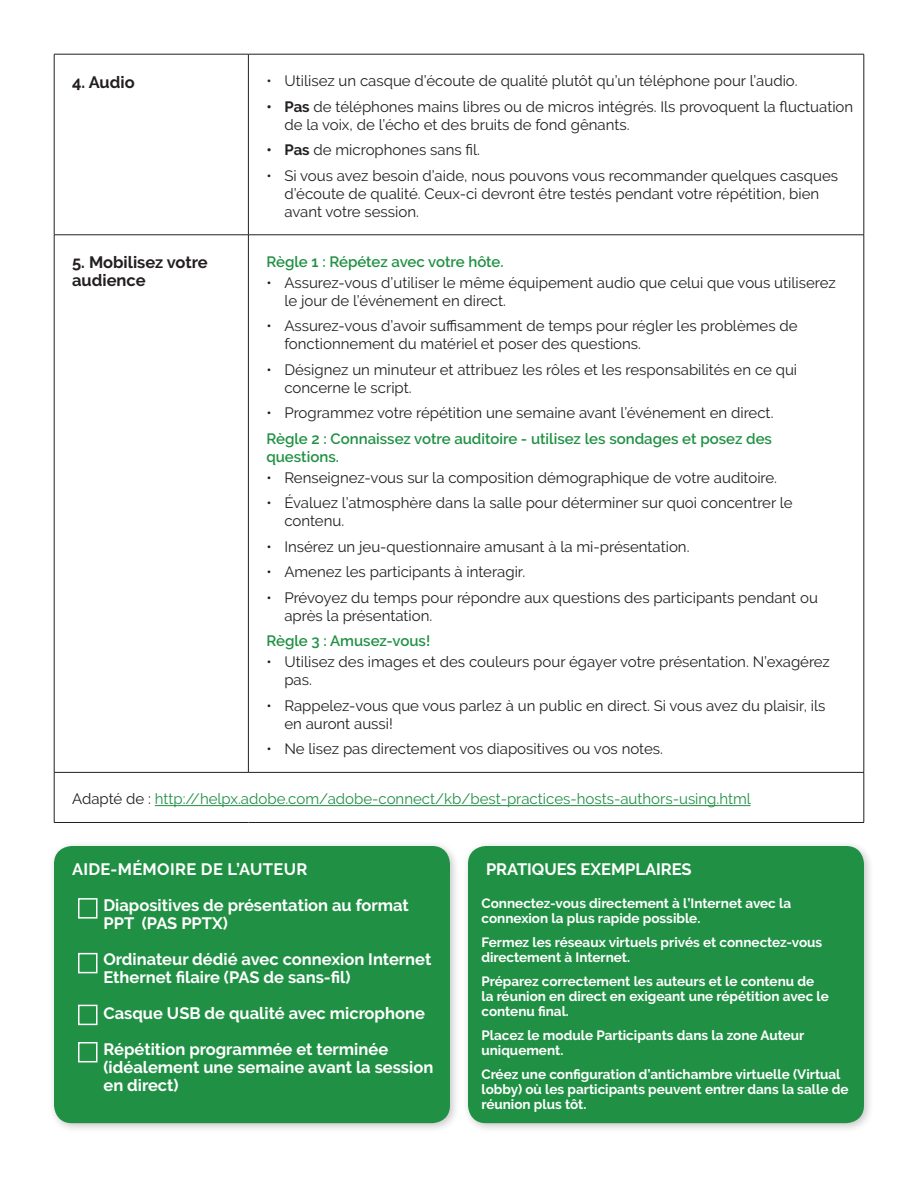
<style>
.page{position:relative;width:918px;height:1188px;background:#fff}
.page>*{position:absolute;margin:0;border:0;box-sizing:border-box;transform-origin:0 0}
.t1{font:700 16.5px/36px "Raleway";color:#fff}
.t2{font:700 16.5px/18px "Raleway";color:#231f20}
.t3{font:15px/18px "Raleway";color:#231f20}
.t4{font:600 15px/18px "Raleway";color:#209144}
.t5{font:15px "Raleway";color:#209144}
.t6{font:700 13.5px/15px "Raleway";color:#fff}
.s1{font-weight:700}
.s2{color:#231f20}
</style>
<div class="page">
<hr style="left:54px;top:54px;width:194px;height:1px;background:#231f20">
<hr style="left:54px;top:54px;width:1px;height:181px;background:#231f20">
<hr style="left:248px;top:54px;width:616px;height:1px;background:#231f20">
<hr style="left:248px;top:54px;width:1px;height:181px;background:#231f20">
<hr style="left:864px;top:54px;width:1px;height:181px;background:#231f20">
<hr style="left:54px;top:235px;width:194px;height:1px;background:#231f20">
<hr style="left:54px;top:235px;width:1px;height:537px;background:#231f20">
<hr style="left:248px;top:235px;width:616px;height:1px;background:#231f20">
<hr style="left:248px;top:235px;width:1px;height:537px;background:#231f20">
<hr style="left:864px;top:235px;width:1px;height:537px;background:#231f20">
<hr style="left:54px;top:772px;width:194px;height:1px;background:#231f20">
<hr style="left:54px;top:773px;width:1px;height:49px;background:#231f20">
<hr style="left:248px;top:772px;width:616px;height:1px;background:#231f20">
<hr style="left:864px;top:773px;width:1px;height:49px;background:#231f20">
<hr style="left:54px;top:822px;width:194px;height:1px;background:#231f20">
<hr style="left:248px;top:822px;width:616px;height:1px;background:#231f20">
<hr style="left:155px;top:805px;width:596px;height:1px;background:#209144">
<div style="left:48px;top:840px;width:412px;height:294px;background:#231f20;opacity:.25"></div>
<div style="left:54px;top:846px;width:396px;height:277px;background:#209144;border-radius:18px"></div>
<div style="left:78px;top:898px;width:20px;height:21px;border:2px solid #fff"></div>
<div style="left:78px;top:1005px;width:20px;height:20px;border:2px solid #fff"></div>
<div style="left:78px;top:953px;width:20px;height:20px;border:2px solid #fff"></div>
<div style="left:78px;top:1042px;width:20px;height:20px;border:2px solid #fff"></div>
<div style="left:462px;top:840px;width:412px;height:294px;background:#231f20;opacity:.25"></div>
<div style="left:468px;top:846px;width:396px;height:277px;background:#209144;border-radius:18px"></div>
<p class="t2" style="left:72px;top:73px;width:64px">4. Audio</p>
<p class="t3" style="left:266px;top:72px;width:533px">• Utilisez un casque d’écoute de qualité plutôt qu’un téléphone pour l’audio.</p>
<p class="t3" style="left:284px;top:97px;width:570px;text-indent:-18px"><span class="s1">• Pas</span> de téléphones mains libres ou de micros intégrés. Ils provoquent la fluctuation de la voix, de l’écho et des bruits de fond gênants.</p>
<p class="t3" style="left:266px;top:141px;width:215px"><span class="s1">• Pas</span> de microphones sans fil.</p>
<p class="t3" style="left:284px;top:166px;width:555px;text-indent:-18px">• Si vous avez besoin d’aide, nous pouvons vous recommander quelques casques d’écoute de qualité. Ceux-ci devront être testés pendant votre répétition, bien avant votre session.</p>
<p class="t2" style="left:72px;top:254px;width:137px">5. Mobilisez votre audience</p>
<p class="t4" style="left:266px;top:253px;width:239px">Règle 1 : Répétez avec votre hôte.</p>
<p class="t3" style="left:284px;top:274px;width:553px;text-indent:-18px">• Assurez-vous d’utiliser le même équipement audio que celui que vous utiliserez le jour de l’événement en direct.</p>
<p class="t3" style="left:284px;top:317px;width:515px;text-indent:-18px">• Assurez-vous d’avoir suffisamment de temps pour régler les problèmes de fonctionnement du matériel et poser des questions.</p>
<p class="t3" style="left:284px;top:361px;width:514px;text-indent:-18px">• Désignez un minuteur et attribuez les rôles et les responsabilités en ce qui concerne le script.</p>
<p class="t3" style="left:266px;top:404px;width:509px">• Programmez votre répétition une semaine avant l’événement en direct.</p>
<p class="t4" style="left:266px;top:430px;width:507px">Règle 2 : Connaissez votre auditoire - utilisez les sondages et posez des questions.</p>
<p class="t3" style="left:266px;top:469px;width:512px">• Renseignez-vous sur la composition démographique de votre auditoire.</p>
<p class="t3" style="left:284px;top:494px;width:510px;text-indent:-18px">• Évaluez l’atmosphère dans la salle pour déterminer sur quoi concentrer le contenu.</p>
<p class="t3" style="left:266px;top:538px;width:425px">• Insérez un jeu-questionnaire amusant à la mi-présentation.</p>
<p class="t3" style="left:266px;top:563px;width:260px">• Amenez les participants à interagir.</p>
<p class="t3" style="left:284px;top:589px;width:535px;text-indent:-18px">• Prévoyez du temps pour répondre aux questions des participants pendant ou après la présentation.</p>
<p class="t4" style="left:266px;top:632px;width:165px">Règle 3 : Amusez-vous!</p>
<p class="t3" style="left:284px;top:653px;width:547px;text-indent:-18px">• Utilisez des images et des couleurs pour égayer votre présentation. N’exagérez pas.</p>
<p class="t3" style="left:284px;top:697px;width:543px;text-indent:-18px">• Rappelez-vous que vous parlez à un public en direct. Si vous avez du plaisir, ils en auront aussi!</p>
<p class="t3" style="left:266px;top:740px;width:398px">• Ne lisez pas directement vos diapositives ou vos notes.</p>
<p class="t5" style="left:72px;top:790px;width:680px"><span class="s2">Adapté de :</span> http://helpx.adobe.com/adobe-connect/kb/best-practices-hosts-authors-using.html</p>
<p class="t1" style="left:103px;top:851px;width:307px;text-indent:-31px">AIDE-MÉMOIRE DE L’AUTEUR<br>Diapositives de présentation au format</p>
<p class="t1" style="left:103px;top:905px;width:329px">PPT (PAS PPTX)<br>Ordinateur dédié avec connexion Internet</p>
<p class="t1" style="left:103px;top:959px;width:323px">Ethernet filaire (PAS de sans-fil)<br>Casque USB de qualité avec microphone<br>Répétition programmée et terminée</p>
<p class="t1" style="left:103px;top:1058px;width:331px;line-height:18px">(idéalement une semaine avant la session en direct)</p>
<p class="t1" style="left:486px;top:851px;width:207px">PRATIQUES EXEMPLAIRES</p>
<p class="t6" style="left:482px;top:896px;width:311px">Connectez-vous directement à l’Internet avec la connexion la plus rapide possible.</p>
<p class="t6" style="left:482px;top:935px;width:342px">Fermez les réseaux virtuels privés et connectez-vous directement à Internet.</p>
<p class="t6" style="left:482px;top:974px;width:349px">Préparez correctement les auteurs et le contenu de la réunion en direct en exigeant une répétition avec le contenu final.</p>
<p class="t6" style="left:482px;top:1028px;width:324px">Placez le module Participants dans la zone Auteur uniquement.</p>
<p class="t6" style="left:482px;top:1067px;width:368px">Créez une configuration d’antichambre virtuelle (Virtual lobby) où les participants peuvent entrer dans la salle de réunion plus tôt.</p>
</div>
